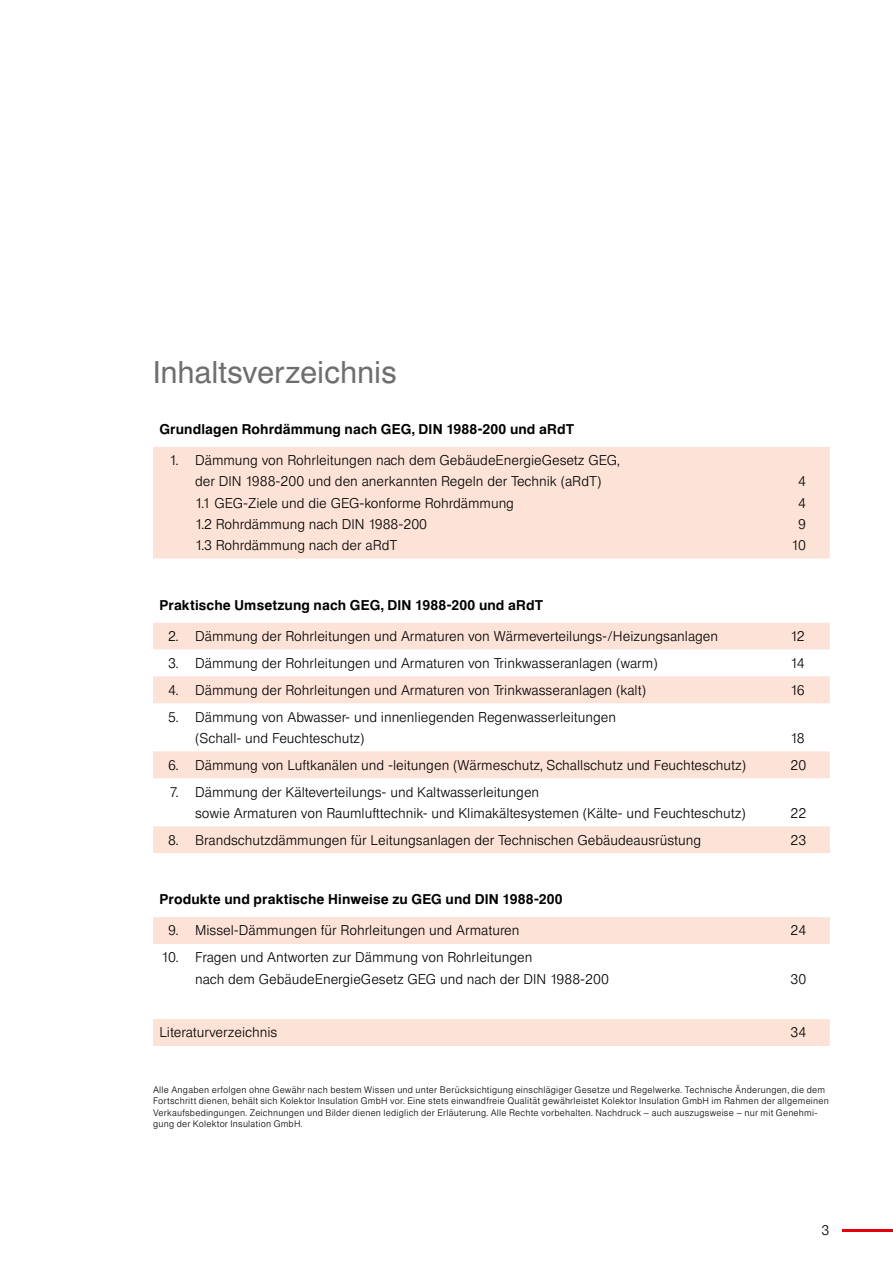
<style>
.page{position:relative;width:893px;height:1263px;background:#fff}
.page>*{position:absolute;margin:0;border:0;box-sizing:border-box;transform-origin:0 0}
.t1{font:30px "Europa Gro SBOP";letter-spacing:-.005em;color:#6e6e6e}
.t2{font:300 13.5px/21.3px "Europa Gro SBOP";color:#000}
.t3{font:500 13.5px "Europa Gro SBOP";letter-spacing:.01em;color:#000}
.t4{font:300 9px/11.4px "Europa Gro SBOP";letter-spacing:.025em;color:#000}
</style>
<div class="page">
<hr style="left:842px;top:1229px;width:51px;height:2px;background:#e3000b">
<div style="left:153px;top:447px;width:677px;height:599px;background:#fce2d7"></div>
<svg style="left:153px;top:559px;width:677px;height:460px"></svg>
<h1 class="t1" style="left:153px;top:354px;width:245px">Inhaltsverzeichnis</h1>
<p class="t3" style="left:159px;top:421px;width:416px">Grundlagen Rohrdämmung nach GEG, DIN 1988-200 und aRdT</p>
<p class="t2" style="left:195px;top:450px;width:426px;text-indent:-26px">1. Dämmung von Rohrleitungen nach dem GebäudeEnergieGesetz GEG, der DIN 1988-200 und den anerkannten Regeln der Technik (aRdT)<br>1.1 GEG-Ziele und die GEG-konforme Rohrdämmung<br>1.2 Rohrdämmung nach DIN 1988-200<br>1.3 Rohrdämmung nach der aRdT</p>
<p class="t2" style="left:792px;top:471px;width:16px;text-align:center">4<br>4<br>9<br>10</p>
<p class="t3" style="left:159px;top:597px;width:385px">Praktische Umsetzung nach GEG, DIN 1988-200 und aRdT</p>
<p class="t2" style="left:168px;top:625px;width:551px">2. Dämmung der Rohrleitungen und Armaturen von Wärmeverteilungs-/Heizungsanlagen</p>
<p class="t2" style="left:790px;top:625px;width:16px">12</p>
<p class="t2" style="left:168px;top:652px;width:491px">3. Dämmung der Rohrleitungen und Armaturen von Trinkwasseranlagen (warm)</p>
<p class="t2" style="left:790px;top:652px;width:16px">14</p>
<p class="t2" style="left:168px;top:679px;width:480px">4. Dämmung der Rohrleitungen und Armaturen von Trinkwasseranlagen (kalt)</p>
<p class="t2" style="left:790px;top:679px;width:16px">16</p>
<p class="t2" style="left:195px;top:706px;width:422px;text-indent:-27px">5. Dämmung von Abwasser- und innenliegenden Regenwasserleitungen (Schall- und Feuchteschutz)</p>
<p class="t2" style="left:790px;top:727px;width:16px">18</p>
<p class="t2" style="left:168px;top:754px;width:580px">6. Dämmung von Luftkanälen und -leitungen (Wärmeschutz, Schallschutz und Feuchteschutz)</p>
<p class="t2" style="left:790px;top:754px;width:17px">20</p>
<p class="t2" style="left:195px;top:781px;width:552px;text-indent:-25px">7. Dämmung der Kälteverteilungs- und Kaltwasserleitungen<br>sowie Armaturen von Raumlufttechnik- und Klimakältesystemen (Kälte- und Feuchteschutz)</p>
<p class="t2" style="left:790px;top:802px;width:17px">22</p>
<p class="t2" style="left:168px;top:829px;width:535px">8. Brandschutzdämmungen für Leitungsanlagen der Technischen Gebäudeausrüstung</p>
<p class="t2" style="left:790px;top:829px;width:17px">23</p>
<p class="t3" style="left:159px;top:891px;width:405px">Produkte und praktische Hinweise zu GEG und DIN 1988-200</p>
<p class="t2" style="left:168px;top:920px;width:353px">9. Missel-Dämmungen für Rohrleitungen und Armaturen</p>
<p class="t2" style="left:790px;top:920px;width:17px">24</p>
<p class="t2" style="left:195px;top:947px;width:415px;text-indent:-34px">10. Fragen und Antworten zur Dämmung von Rohrleitungen<br>nach dem GebäudeEnergieGesetz GEG und nach der DIN 1988-200</p>
<p class="t2" style="left:790px;top:968px;width:17px">30</p>
<p class="t2" style="left:159px;top:1022px;width:119px">Literaturverzeichnis</p>
<p class="t2" style="left:790px;top:1022px;width:17px">34</p>
<p class="t4" style="left:153px;top:1084px;width:677px">Alle Angaben erfolgen ohne Gewähr nach bestem Wissen und unter Berücksichtigung einschlägiger Gesetze und Regelwerke. Technische Änderungen, die dem Fortschritt dienen, behält sich Kolektor Insulation GmbH vor. Eine stets einwandfreie Qualität gewährleistet Kolektor Insulation GmbH im Rahmen der allgemeinen Verkaufsbedingungen. Zeichnungen und Bilder dienen lediglich der Erläuterung. Alle Rechte vorbehalten. Nachdruck – auch auszugsweise – nur mit Genehmi&shy;gung der Kolektor Insulation GmbH.</p>
<p class="t2" style="left:821px;top:1219px;width:9px">3</p>
</div>
